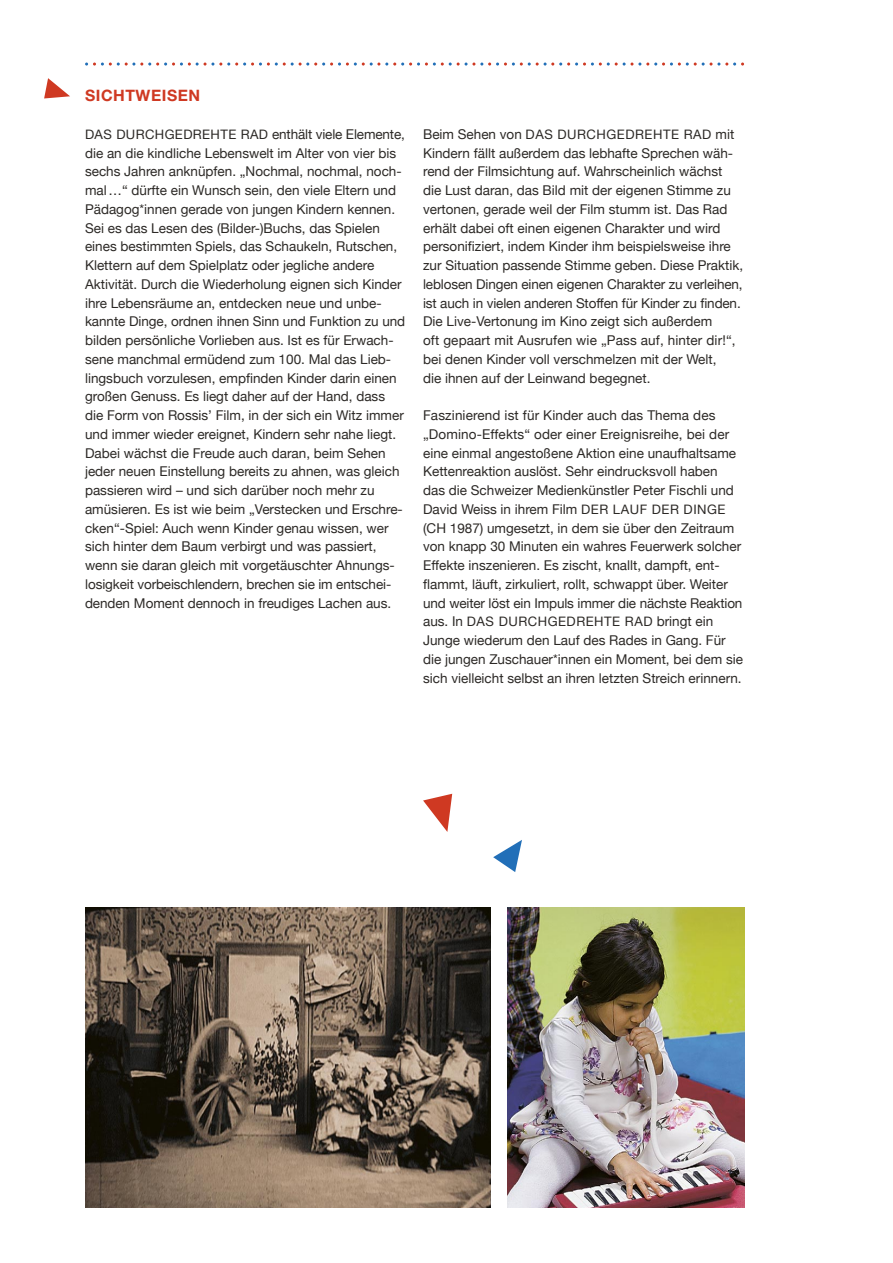
<style>
.page{position:relative;width:893px;height:1263px;background:#fff}
.page>*{position:absolute;margin:0;border:0;box-sizing:border-box;transform-origin:0 0}
.t1{font:700 15.75px "Helvetica Neue";letter-spacing:.035em;color:#cf3922}
.t2{font:13.5px/18.8px "Helvetica Neue";color:#2c2926}
.t3{font:13.05px "Helvetica Neue";letter-spacing:.04em;color:#2c2926}
.s1{font-size:13.05px}
.s2{font-size:13.5px}
</style>
<div class="page">
<svg style="left:44px;top:78px;width:26px;height:20px"></svg>
<svg style="left:85px;top:63px;width:659px;height:3px"></svg>
<img style="left:85px;top:907px;width:406px;height:301px">
<img style="left:508px;top:907px;width:236px;height:301px">
<svg style="left:493px;top:840px;width:29px;height:32px"></svg>
<svg style="left:423px;top:794px;width:29px;height:38px"></svg>
<p class="t1" style="left:85px;top:90px;width:117px">SICHTWEISEN</p>
<p class="t2" style="left:85px;top:124px;width:322px"><span class="s1">DAS DURCHGEDREHTE RAD</span> enthält viele Elemente, die an die kindliche Lebenswelt im Alter von vier bis sechs Jahren anknüpfen. „Nochmal, nochmal, noch&shy;mal…“ dürfte ein Wunsch sein, den viele Eltern und Pädagog*innen gerade von jungen Kindern kennen.<br>Sei es das Lesen des (Bilder-)Buchs, das Spielen eines bestimmten Spiels, das Schaukeln, Rutschen, Klettern auf dem Spielplatz oder jegliche andere Aktivität. Durch die Wiederholung eignen sich Kinder ihre Lebensräume an, entdecken neue und unbe&shy;kannte Dinge, ordnen ihnen Sinn und Funktion zu und bilden persönliche Vorlieben aus. Ist es für Erwach&shy;sene manchmal ermüdend zum 100. Mal das Lieb - lings buch vorzulesen, empfinden Kinder darin einen großen Genuss. Es liegt daher auf der Hand, dass die Form von Rossis’ Film, in der sich ein Witz immer und immer wieder ereignet, Kindern sehr nahe liegt.<br>Dabei wächst die Freude auch daran, beim Sehen jeder neuen Einstellung bereits zu ahnen, was gleich passieren wird – und sich darüber noch mehr zu amüsieren. Es ist wie beim „Verstecken und Erschre&shy;cken“-Spiel: Auch wenn Kinder genau wissen, wer sich hinter dem Baum verbirgt und was passiert, wenn sie daran gleich mit vorgetäuschter Ahnungs - losigkeit vorbeischlendern, brechen sie im entschei - den den Moment dennoch in freudiges Lachen aus.</p>
<p class="t3" style="left:423px;top:126px;width:313px"><span class="s2">Beim Sehen von</span> DAS DURCHGEDREHTE RAD <span class="s2">mit</span></p>
<p class="t2" style="left:423px;top:143px;width:322px">Kindern fällt außerdem das lebhafte Sprechen wäh&shy;rend der Filmsichtung auf. Wahrscheinlich wächst die Lust daran, das Bild mit der eigenen Stimme zu vertonen, gerade weil der Film stumm ist. Das Rad erhält dabei oft einen eigenen Charakter und wird personifiziert, indem Kinder ihm beispielsweise ihre zur Situation passende Stimme geben. Diese Praktik, leblosen Dingen einen eigenen Charakter zu verleihen, ist auch in vielen anderen Stoffen für Kinder zu finden.<br>Die Live-Vertonung im Kino zeigt sich außerdem<br>oft gepaart mit Ausrufen wie „Pass auf, hinter dir!“, bei denen Kinder voll verschmelzen mit der Welt,<br>die ihnen auf der Leinwand begegnet.</p>
<p class="t2" style="left:423px;top:406px;width:321px">Faszinierend ist für Kinder auch das Thema des „Domino-Effekts“ oder einer Ereignisreihe, bei der eine einmal angestoßene Aktion eine unaufhaltsame Kettenreaktion auslöst. Sehr eindrucksvoll haben das die Schweizer Medienkünstler Peter Fischli und David Weiss in ihrem Film <span class="s1">DER LAUF DER DINGE </span>(CH 1987) umgesetzt, in dem sie über den Zeitraum von knapp 30 Minuten ein wahres Feuerwerk solcher Effekte inszenieren. Es zischt, knallt, dampft, ent&shy;flammt, läuft, zirkuliert, rollt, schwappt über. Weiter und weiter löst ein Impuls immer die nächste Reaktion</p>
<p class="t3" style="left:423px;top:614px;width:292px"><span class="s2">aus. In</span> DAS DURCHGEDREHTE RAD <span class="s2">bringt ein</span></p>
<p class="t2" style="left:423px;top:631px;width:321px">Junge wiederum den Lauf des Rades in Gang. Für die jungen Zuschauer*innen ein Moment, bei dem sie sich vielleicht selbst an ihren letzten Streich erinnern.</p>
</div>
